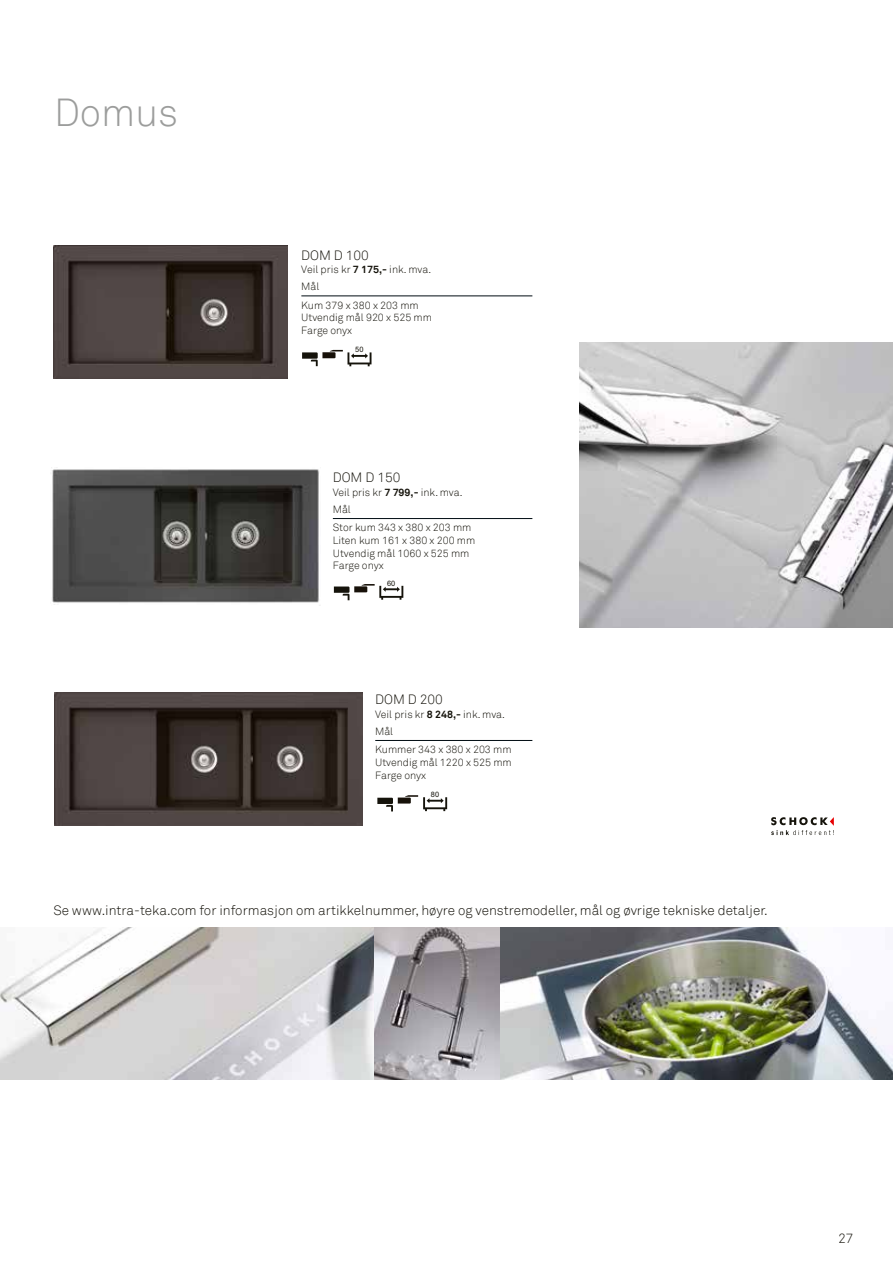
<style>
.page{position:relative;width:893px;height:1263px;background:#fff}
.page>*{position:absolute;margin:0;border:0;box-sizing:border-box;transform-origin:0 0}
.t1{font:300 39px "Akkurat";color:#9c9d9c}
.t2{font:300 13.5px "Akkurat";color:#15130b}
.t3{font:300 10.5px/12.6px "Akkurat";color:#15130b}
.t4{font:7.5px "Arial";color:#15130b}
.s1{font-weight:700}
</style>
<div class="page">
<img style="left:1px;top:927px;width:374px;height:153px">
<img style="left:499px;top:927px;width:394px;height:153px">
<svg style="left:375px;top:927px;width:124px;height:153px"></svg>
<img style="left:54px;top:245px;width:234px;height:133px">
<img style="left:54px;top:693px;width:308px;height:132px">
<img style="left:51px;top:467px;width:268px;height:138px">
<svg style="left:771px;top:817px;width:63px;height:18px"></svg>
<hr style="left:301px;top:296px;width:231px;height:1px;background:#000c12">
<hr style="left:333px;top:518px;width:199px;height:1px;background:#000c12">
<hr style="left:375px;top:740px;width:157px;height:1px;background:#000c12">
<img style="left:580px;top:343px;width:313px;height:285px">
<img style="left:0;top:926px;width:1px;height:157px">
<div style="left:0;top:1080px;width:893px;height:183px;background:#fff"></div>
<svg style="left:302px;top:350px;width:69px;height:16px"></svg>
<svg style="left:334px;top:584px;width:69px;height:16px"></svg>
<svg style="left:377px;top:795px;width:70px;height:16px"></svg>
<div style="left:0;top:912px;width:893px;height:15px;background:#fff"></div>
<h1 class="t1" style="left:54px;top:89px;width:126px">Domus</h1>
<p class="t2" style="left:301px;top:247px;width:69px">DOM D 100</p>
<p class="t3" style="left:301px;top:261px;width:131px;line-height:17.1px">Veil pris kr <span class="s1">7 175,-</span> ink. mva.<br>Mål</p>
<p class="t3" style="left:301px;top:299px;width:132px">Kum 379 x 380 x 203 mm<br>Utvendig mål 920 x 525 mm<br>Farge onyx</p>
<p class="t4" style="left:355px;top:345px;width:10px">50</p>
<p class="t2" style="left:333px;top:470px;width:69px">DOM D 150</p>
<p class="t3" style="left:333px;top:484px;width:131px;line-height:17.1px">Veil pris kr <span class="s1">7 799,-</span> ink. mva.<br>Mål</p>
<p class="t3" style="left:333px;top:522px;width:144px">Stor kum 343 x 380 x 203 mm<br>Liten kum 161 x 380 x 200 mm<br>Utvendig mål 1060 x 525 mm<br>Farge onyx</p>
<p class="t4" style="left:387px;top:578px;width:10px">60</p>
<p class="t2" style="left:375px;top:691px;width:69px">DOM D 200</p>
<p class="t3" style="left:375px;top:706px;width:131px;line-height:17.1px">Veil pris kr <span class="s1">8 248,-</span> ink. mva.<br>Mål</p>
<p class="t3" style="left:375px;top:744px;width:138px;text-align:justify">Kummer 343 x 380 x 203 mm Utvendig mål 1220 x 525 mm Farge onyx</p>
<p class="t4" style="left:431px;top:790px;width:10px">80</p>
<p class="t2" style="left:53px;top:902px;width:716px">Se www.intra-teka.com for informasjon om artikkelnummer, høyre og venstremodeller, mål og øvrige tekniske detaljer.</p>
<p class="t2" style="left:838px;top:1230px;width:17px">27</p>
</div>
